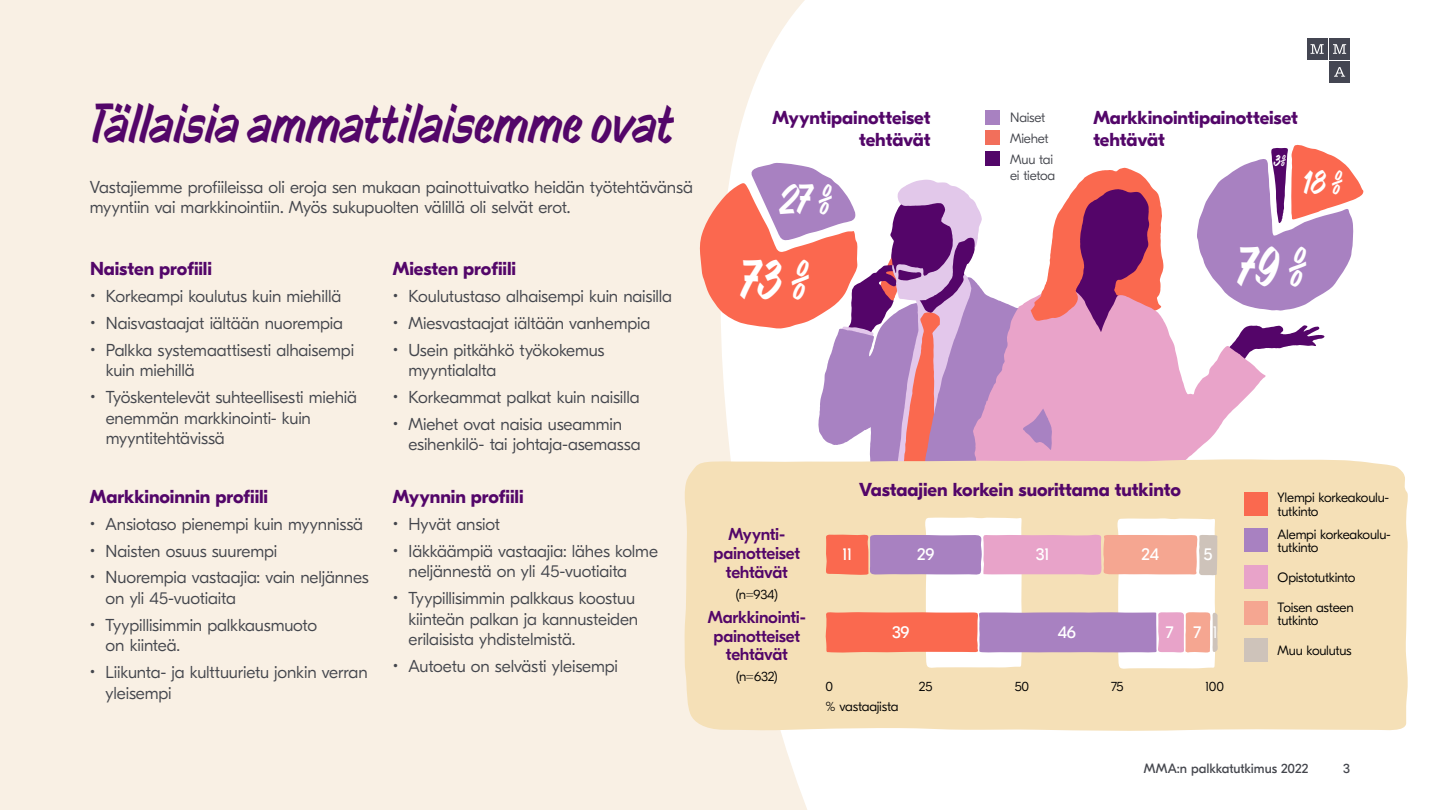
<style>
.page{position:relative;width:1440px;height:810px;background:#f9f0e4}
.page>*{position:absolute;margin:0;border:0;box-sizing:border-box;transform-origin:0 0}
.t1{font:48px "Jaakko";letter-spacing:-.025em;color:#530669}
.t2{font:47.25px "Jaakko";color:#fff}
.t3{font:36px "Jaakko";color:#fff}
.t4{font:28.5px "Jaakko";color:#fff}
.t5{font:700 18.75px/22.5px "GT Eesti Display";letter-spacing:-.005em;color:#530669;text-align:right}
.t6{font:300 17.25px/20.7px "GT Eesti Display";letter-spacing:-.01em;color:#44464d}
.t7{font:500 17.25px/18.8px "GT Eesti Display";letter-spacing:-.02em;color:#530669;text-align:center}
.t8{font:17.25px "GT Eesti Display";letter-spacing:-.02em;color:#fff}
.t9{font:300 13.5px/13.5px "GT Eesti Display";letter-spacing:-.02em;color:#000}
.t10{font:300 13.5px/20.7px "GT Eesti Display";letter-spacing:-.02em;color:#44464d}
.t11{font:13.5px "GT Eesti Display";letter-spacing:-.01em;color:#44464d}
.t12{font:13.5px "Jaakko";color:#fff}
.s1{font-weight:300}
</style>
<div class="page">
<div style="left:736px;top:0;width:704px;height:810px;background:#fff"></div>
<div style="left:985px;top:110px;width:15px;height:15px;background:#a881c1"></div>
<div style="left:985px;top:130px;width:15px;height:16px;background:#f26f5b"></div>
<svg style="left:684px;top:459px;width:724px;height:273px;background:#f5e1ba"></svg>
<svg style="left:700px;top:144px;width:663px;height:532px;background:#e4bdc1"></svg>
<div style="left:1307px;top:38px;width:21px;height:22px;background:#444652"></div>
<div style="left:1329px;top:38px;width:21px;height:22px;background:#444652"></div>
<div style="left:1329px;top:62px;width:21px;height:21px;background:#444652"></div>
<svg style="left:1311px;top:44px;width:13px;height:10px"></svg>
<svg style="left:1333px;top:44px;width:13px;height:10px"></svg>
<svg style="left:1334px;top:67px;width:11px;height:10px"></svg>
<h1 class="t1" style="left:90px;top:90px;width:585px">Tällaisia ammattilaisemme ovat</h1>
<p class="t5" style="left:772px;top:107px;width:160px">Myyntipainotteiset tehtävät</p>
<p class="t6" style="left:90px;top:177px;width:604px">Vastajiemme profiileissa oli eroja sen mukaan painottuivatko heidän työtehtävänsä myyntiin vai markkinointiin. Myös sukupuolten välillä oli selvät erot.</p>
<h3 class="t3" style="left:779px;top:174px;width:55px">27 %</h3>
<p class="t5" style="left:90px;top:258px;width:124px">Naisten profiili</p>
<p class="t6" style="left:90px;top:286px;width:253px">• Korkeampi koulutus kuin miehillä</p>
<p class="t6" style="left:90px;top:313px;width:255px">• Naisvastaajat iältään nuorempia</p>
<p class="t6" style="left:106px;top:340px;width:250px;text-indent:-16px">• Palkka systemaattisesti alhaisempi kuin miehillä</p>
<p class="t6" style="left:106px;top:387px;width:253px;text-indent:-16px">• Työskentelevät suhteellisesti miehiä enemmän markkinointi- kuin myyntitehtävissä</p>
<p class="t5" style="left:393px;top:258px;width:125px">Miesten profiili</p>
<p class="t6" style="left:393px;top:286px;width:281px">• Koulutustaso alhaisempi kuin naisilla</p>
<p class="t6" style="left:393px;top:313px;width:259px">• Miesvastaajat iältään vanhempia</p>
<p class="t6" style="left:408px;top:340px;width:198px;text-indent:-16px">• Usein pitkähkö työkokemus myyntialalta</p>
<p class="t6" style="left:393px;top:387px;width:248px">• Korkeammat palkat kuin naisilla</p>
<p class="t6" style="left:408px;top:414px;width:234px;text-indent:-16px">• Miehet ovat naisia useammin esihenkilö- tai johtaja-asemassa</p>
<h2 class="t2" style="left:739px;top:247px;width:72px">73 %</h2>
<p class="t10" style="left:1010px;top:108px;width:44px">Naiset<br>Miehet<br>Muu tai</p>
<p class="t10" style="left:1010px;top:165px;width:47px">ei tietoa</p>
<p class="t5" style="left:1093px;top:107px;width:206px;text-align:left">Markkinointipainotteiset tehtävät</p>
<p class="t12" style="left:1273px;top:151px;width:14px">3%</p>
<h3 class="t4" style="left:1302px;top:163px;width:42px">18 %</h3>
<h2 class="t2" style="left:1236px;top:233px;width:73px">79 %</h2>
<p class="t5" style="left:90px;top:486px;width:180px">Markkinoinnin profiili</p>
<p class="t6" style="left:90px;top:514px;width:275px">• Ansiotaso pienempi kuin myynnissä</p>
<p class="t6" style="left:90px;top:541px;width:189px">• Naisten osuus suurempi</p>
<p class="t6" style="left:106px;top:567px;width:265px;text-indent:-16px">• Nuorempia vastaajia: vain neljännes on yli 45-vuotiaita</p>
<p class="t6" style="left:106px;top:615px;width:213px;text-indent:-16px">• Tyypillisimmin palkkausmuoto on kiinteä.</p>
<p class="t6" style="left:106px;top:662px;width:263px;text-indent:-16px">• Liikunta- ja kulttuurietu jonkin verran yleisempi</p>
<p class="t5" style="left:393px;top:486px;width:132px">Myynnin profiili</p>
<p class="t6" style="left:393px;top:514px;width:109px">• Hyvät ansiot</p>
<p class="t6" style="left:409px;top:541px;width:251px;text-indent:-16px">• Iäkkäämpiä vastaajia: lähes kolme neljännestä on yli 45-vuotiaita</p>
<p class="t6" style="left:409px;top:588px;width:231px;text-indent:-16px">• Tyypillisimmin palkkaus koostuu kiinteän palkan ja kannusteiden erilaisista yhdistelmistä.</p>
<p class="t6" style="left:393px;top:656px;width:227px">• Autoetu on selvästi yleisempi</p>
<p class="t7" style="left:714px;top:525px;width:88px">Myynti&shy;painotteiset tehtävät</p>
<p class="t9" style="left:736px;top:588px;width:44px">(n=934)</p>
<p class="t7" style="left:708px;top:608px;width:99px">Markkinointi&shy;painotteiset tehtävät</p>
<p class="t9" style="left:736px;top:670px;width:43px">(n=632)</p>
<p class="t5" style="left:859px;top:479px;width:323px">Vastaajien korkein suorittama tutkinto</p>
<p class="t8" style="left:842px;top:545px;width:12px">11</p>
<p class="t8" style="left:917px;top:545px;width:19px">29</p>
<p class="t8" style="left:1036px;top:545px;width:15px">31</p>
<p class="t8" style="left:1142px;top:545px;width:19px">24</p>
<p class="t8" style="left:1204px;top:545px;width:11px">5</p>
<p class="t8" style="left:892px;top:623px;width:19px">39</p>
<p class="t8" style="left:1058px;top:623px;width:20px">46</p>
<p class="t8" style="left:1166px;top:623px;width:53px">7 7<span class="s1">1</span></p>
<p class="t9" style="left:826px;top:680px;width:9px">0</p>
<p class="t9" style="left:919px;top:680px;width:15px">25</p>
<p class="t9" style="left:1015px;top:680px;width:16px">50</p>
<p class="t9" style="left:1111px;top:680px;width:14px">75</p>
<p class="t9" style="left:1205px;top:680px;width:20px">100</p>
<p class="t9" style="left:826px;top:700px;width:74px">% vastaajista</p>
<p class="t9" style="left:1278px;top:491px;width:112px">Ylempi korkeakoulu&shy;tutkinto</p>
<p class="t9" style="left:1278px;top:528px;width:113px">Alempi korkeakoulu&shy;tutkinto</p>
<p class="t9" style="left:1278px;top:571px;width:79px">Opistotutkinto</p>
<p class="t9" style="left:1278px;top:601px;width:78px">Toisen asteen tutkinto</p>
<p class="t9" style="left:1278px;top:644px;width:76px">Muu koulutus</p>
<p class="t11" style="left:1144px;top:761px;width:166px">MMA:n palkkatutkimus 2022</p>
<p class="t11" style="left:1343px;top:761px;width:8px">3</p>
</div>
